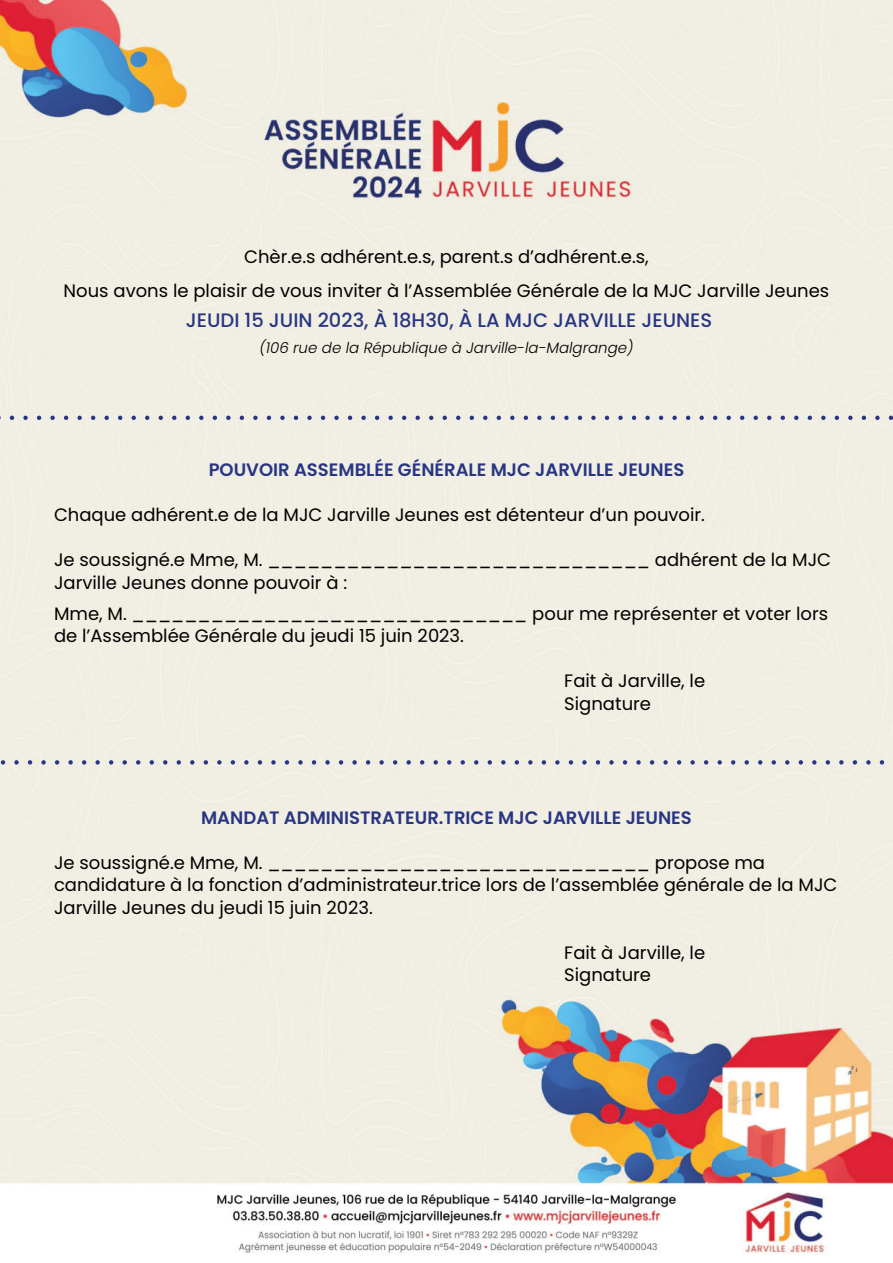
<style>
.page{position:relative;width:893px;height:1263px;background:#fff}
.page>*{position:absolute;margin:0;border:0;box-sizing:border-box;transform-origin:0 0}
.t1{font:500 19.5px "Poppins";color:#283583}
.t2{font:18px/22.5px "Poppins";color:#000}
.t3{font:600 18px "Poppins";color:#283583}
.t4{font:italic 300 15px "Poppins";color:#000}
</style>
<div class="page">
<img style="left:0;top:0;width:893px;height:1254px">
<svg style="left:0;top:760px;width:893px;height:5px;background:#c4c5cd"></svg>
<svg style="left:0;top:416px;width:893px;height:4px;background:#bbbdc9"></svg>
<p class="t2" style="left:64px;top:242px;width:767px;line-height:34px;text-align:center">Chèr.e.s adhérent.e.s, parent.s d’adhérent.e.s,<br>Nous avons le plaisir de vous inviter à l’Assemblée Générale de la MJC Jarville Jeunes</p>
<p class="t1" style="left:186px;top:309px;width:528px">JEUDI 15 JUIN 2023, À 18H30, À LA MJC JARVILLE JEUNES</p>
<p class="t4" style="left:259px;top:339px;width:376px">(106 rue de la République à Jarville-la-Malgrange)</p>
<p class="t3" style="left:209px;top:459px;width:477px">POUVOIR ASSEMBLÉE GÉNÉRALE MJC JARVILLE JEUNES</p>
<p class="t2" style="left:54px;top:505px;width:653px">Chaque adhérent.e de la MJC Jarville Jeunes est détenteur d’un pouvoir.</p>
<p class="t2" style="left:54px;top:550px;width:779px">Je soussigné.e Mme, M. _____________________________ adhérent de la MJC<br>Jarville Jeunes donne pouvoir à :</p>
<p class="t2" style="left:54px;top:604px;width:776px">Mme, M. ______________________________ pour me représenter et voter lors de l’Assemblée Générale du jeudi 15 juin 2023.</p>
<p class="t2" style="left:564px;top:671px;width:142px">Fait à Jarville, le<br>Signature</p>
<p class="t3" style="left:201px;top:807px;width:492px">MANDAT ADMINISTRATEUR.TRICE MJC JARVILLE JEUNES</p>
<p class="t2" style="left:54px;top:853px;width:785px">Je soussigné.e Mme, M. _____________________________ propose ma candidature à la fonction d’administrateur.trice lors de l’assemblée générale de la MJC<br>Jarville Jeunes du jeudi 15 juin 2023.</p>
<p class="t2" style="left:564px;top:943px;width:142px">Fait à Jarville, le<br>Signature</p>
</div>
